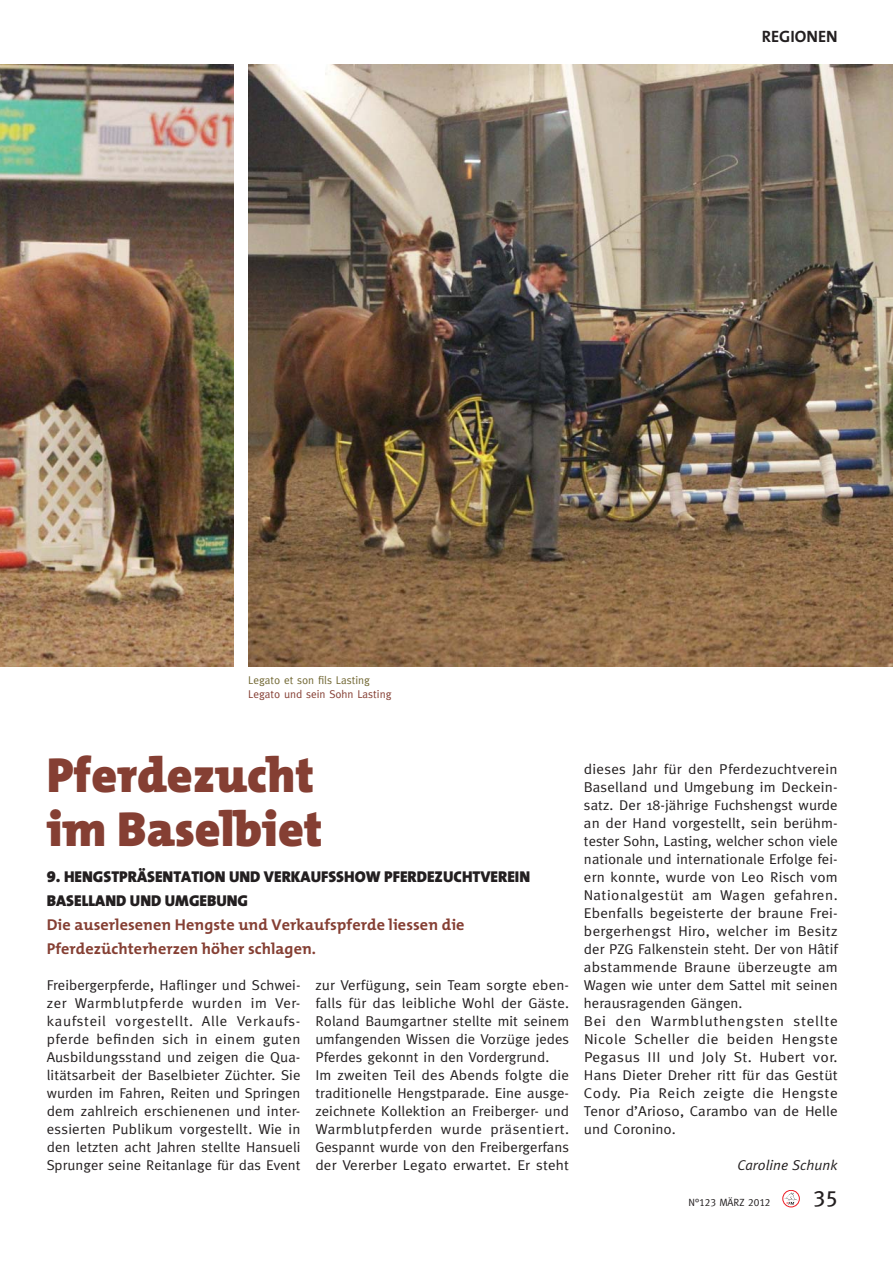
<style>
.page{position:relative;width:893px;height:1263px;background:#fff}
.page>*{position:absolute;margin:0;border:0;box-sizing:border-box;transform-origin:0 0}
.t1{font:900 49.5px/54px "The Mix";color:#853f33}
.t2{font:22.5px "Meta Plus Book Caps";color:#231f20}
.t3{font:16.5px "The Mix Bold Caps";color:#231f20}
.t4{font:700 15.75px/24px "The Mix";letter-spacing:.005em;color:#853f33}
.t5{font:15.75px/24px "The Mix Black Caps";color:#231f20}
.t6{font:14.25px/18px "Meta";letter-spacing:.01em;color:#231f20;scale:1.06 1}
.t7{font:14.25px/18px "Meta";letter-spacing:.01em;color:#231f20;text-align:justify;scale:1.04 1}
.t8{font:14.25px/18px "Meta";letter-spacing:.01em;color:#231f20;scale:1.05 1}
.t9{font:italic 14.25px "Meta Plus Normal";letter-spacing:.005em;color:#231f20}
.t10{font:11.25px "Meta";color:#853f33}
.t11{font:11.25px "Meta";color:#726834}
.t12{font:10.5px "Meta Caps";color:#231f20}
</style>
<div class="page">
<div style="left:783px;top:1190px;width:16px;height:17px;border:1px solid #ed1c24;border-radius:50%"></div>
<svg style="left:784px;top:1192px;width:14px;height:13px"></svg>
<img style="left:248px;top:65px;width:645px;height:601px">
<img style="left:0;top:65px;width:233px;height:601px">
<p class="t11" style="left:248px;top:676px;width:123px">Legato et son fils Lasting</p>
<p class="t10" style="left:248px;top:690px;width:145px">Legato und sein Sohn Lasting</p>
<p class="t3" style="left:762px;top:27px;width:77px">REGIONEN</p>
<h1 class="t1" style="left:47px;top:749px;width:277px">Pferdezucht im Baselbiet</h1>
<p class="t6" style="left:584px;top:762px;width:241px">dieses Jahr für den Pferdezuchtverein Baselland und Umgebung im Deckein&shy;satz. Der 18-jährige Fuchshengst wurde an der Hand vorgestellt, sein berühm&shy;tester Sohn, Lasting, welcher schon viele nationale und internationale Erfolge fei&shy;ern konnte, wurde von Leo Risch vom Nationalgestüt am Wagen gefahren.<br>Ebenfalls begeisterte der braune Frei&shy;bergerhengst Hiro, welcher im Besitz der PZG Falkenstein steht. Der von Hâtif abstammende Braune überzeugte am Wagen wie unter dem Sattel mit seinen herausragenden Gängen.<br>Bei den Warmbluthengsten stellte Nicole Scheller die beiden Hengste Pegasus III und Joly St. Hubert vor.<br>Hans Dieter Dreher ritt für das Gestüt Cody. Pia Reich zeigte die Hengste Tenor d’Arioso, Carambo van de Helle und Coronino.</p>
<p class="t9" style="left:738px;top:1158px;width:102px">Caroline Schunk</p>
<p class="t5" style="left:47px;top:865px;width:485px">9. HENGSTPRÄSENTATION UND VERKAUFSSHOW PFERDEZUCHTVEREIN<br>BASELLAND UND UMGEBUNG</p>
<p class="t4" style="left:47px;top:913px;width:419px">Die auserlesenen Hengste und Verkaufspferde liessen die<br>Pferdezüchterherzen höher schlagen.</p>
<p class="t7" style="left:47px;top:978px;width:245px">Freibergerpferde, Haflinger und Schwei&shy;zer Warmblutpferde wurden im Ver&shy;kaufsteil vorgestellt. Alle Verkaufs&shy;pferde befinden sich in einem guten Ausbildungsstand und zeigen die Qua&shy;litätsarbeit der Baselbieter Züchter. Sie wurden im Fahren, Reiten und Springen dem zahlreich erschienenen und inter&shy;essierten Publikum vorgestellt. Wie in den letzten acht Jahren stellte Hansueli Sprunger seine Reitanlage für das Event</p>
<p class="t8" style="left:315px;top:978px;width:243px">zur Verfügung, sein Team sorgte eben&shy;falls für das leibliche Wohl der Gäste.<br>Roland Baumgartner stellte mit seinem umfangenden Wissen die Vorzüge jedes Pferdes gekonnt in den Vordergrund.<br>Im zweiten Teil des Abends folgte die traditionelle Hengstparade. Eine ausge&shy;zeichnete Kollektion an Freiberger- und Warmblutpferden wurde präsentiert.<br>Gespannt wurde von den Freibergerfans der Vererber Legato erwartet. Er steht</p>
<p class="t12" style="left:688px;top:1199px;width:84px">N°123 MÄRZ 2012</p>
<h2 class="t2" style="left:814px;top:1185px;width:26px">35</h2>
</div>
